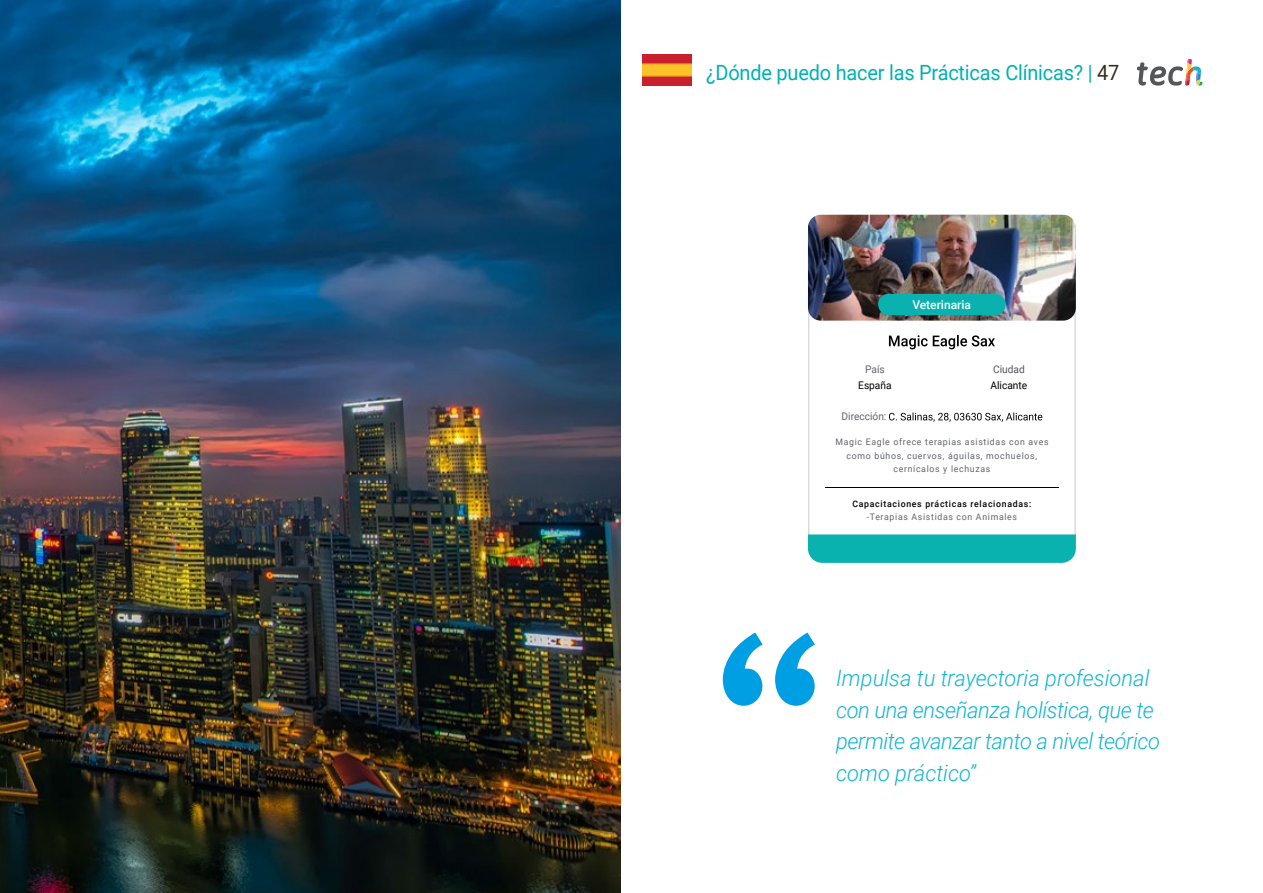
<style>
.page{position:relative;width:1263px;height:893px;background:#fff}
.page>*{position:absolute;margin:0;border:0;box-sizing:border-box;transform-origin:0 0}
.t1{font:italic 300 22.5px/31.5px "Roboto";letter-spacing:-.02em;color:#0fb6cf}
.t2{font:21px "Roboto";letter-spacing:-.01em;color:#00b2af;scale:.95 1}
.t3{font:500 12px "Roboto";color:#fff}
.t4{font:10.5px "Roboto";color:#61646a}
.t5{font:10.5px "Roboto";color:#000}
.t6{font:10.5px "Roboto";color:#52555b}
.t7{font:9px/13.5px "Roboto";letter-spacing:.08em;color:#61646a;text-align:center}
.t8{font:500 9px "Roboto";letter-spacing:.08em;color:#000}
.s1{color:#312e20}
</style>
<div class="page">
<svg style="left:1137px;top:59px;width:65px;height:27px"></svg>
<img style="left:0;top:0;width:621px;height:893px">
<svg style="left:723px;top:632px;width:92px;height:74px"></svg>
<svg style="left:808px;top:214px;width:268px;height:320px"></svg>
<img style="left:808px;top:215px;width:268px;height:106px">
<div style="left:878px;top:294px;width:128px;height:21px;background:#09b2af;border-radius:11px"></div>
<svg style="left:808px;top:534px;width:268px;height:29px;background:#10b4b1"></svg>
<hr style="left:825px;top:487px;width:234px;height:1px;background:#000">
<svg style="left:889px;top:335px;width:106px;height:14px"></svg>
<svg style="left:889px;top:412px;width:153px;height:10px"></svg>
<img style="left:642px;top:55px;width:49px;height:30px">
<h2 class="t2" style="left:706px;top:57px;width:436px">¿Dónde puedo hacer las Prácticas Clínicas? | <span class="s1">47</span></h2>
<h3 class="t3" style="left:912px;top:296px;width:60px">Veterinaria</h3>
<p class="t4" style="left:865px;top:362px;width:21px">País</p>
<p class="t5" style="left:858px;top:378px;width:35px">España</p>
<p class="t6" style="left:993px;top:362px;width:33px">Ciudad</p>
<p class="t5" style="left:990px;top:378px;width:38px">Alicante</p>
<p class="t4" style="left:841px;top:409px;width:46px">Dirección:</p>
<p class="t7" style="left:835px;top:435px;width:215px">Magic Eagle ofrece terapias asistidas con aves como búhos, cuervos, águilas, mochuelos, cernícalos y lechuzas</p>
<p class="t8" style="left:852px;top:497px;width:180px">Capacitaciones prácticas relacionadas:</p>
<p class="t7" style="left:867px;top:510px;width:152px">-Terapias Asistidas con Animales</p>
<h1 class="t1" style="left:836px;top:661px;width:325px">Impulsa tu trayectoria profesional con una enseñanza holística, que te permite avanzar tanto a nivel teórico como práctico”</h1>
</div>
